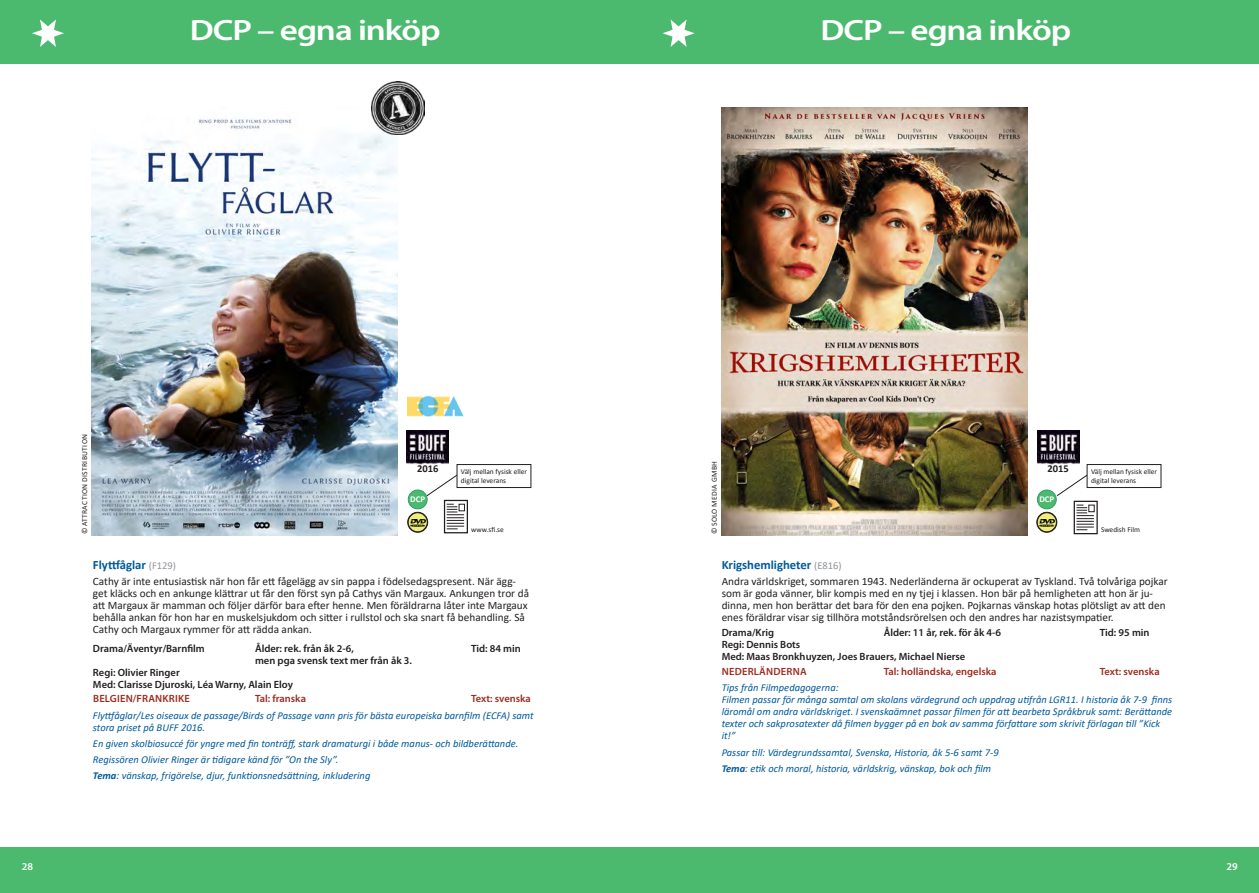
<style>
.page{position:relative;width:1259px;height:893px;background:#fff}
.page>*{position:absolute;margin:0;border:0;box-sizing:border-box;transform-origin:0 0}
.t1{font:600 29.4px "Myriad Pro";letter-spacing:-.03em;color:#fff;scale:1.19 1}
.t2{font:700 12.75px "Calibri";color:#005a9c}
.t3{font:11.25px/12px "Calibri";color:#231f20}
.t4{font:italic 10.5px/12px "Calibri";color:#005a9c}
.t5{font:600 10.5px/12px "Myriad Pro";color:#231f20}
.t6{font:600 10.5px "Myriad Pro";color:#9d2c20}
.t7{font:600 10.5px "Myriad Pro";letter-spacing:.02em;color:#9d2c20}
.t8{font:700 10.5px "Calibri";color:#231f20}
.t9{font:600 10.5px "Myriad Pro";color:#fff}
.t10{font:700 8.85px "Calibri";color:#fff}
.t11{font:7.65px "Calibri";letter-spacing:.04em;color:#231f20}
.t12{font:7.35px/9px "Calibri";color:#231f20}
.s1{font-weight:400;font-size:10.5px;color:#8f9399}
.s2{font-weight:700}
</style>
<div class="page">
<div style="left:0;top:0;width:629px;height:63px;background:#4bba6e"></div>
<div style="left:0;top:847px;width:629px;height:46px;background:#4bba6e"></div>
<div style="left:630px;top:847px;width:629px;height:46px;background:#4bba6e"></div>
<div style="left:630px;top:0;width:629px;height:63px;background:#4bba6e"></div>
<svg style="left:32px;top:19px;width:32px;height:28px"></svg>
<svg style="left:662px;top:19px;width:32px;height:28px"></svg>
<img style="left:721px;top:108px;width:306px;height:427px">
<img style="left:1037px;top:431px;width:42px;height:33px">
<svg style="left:1076px;top:504px;width:19px;height:27px"></svg>
<div style="left:1073px;top:501px;width:24px;height:33px;border:1px solid #231f20"></div>
<svg style="left:1076px;top:505px;width:18px;height:25px"></svg>
<div style="left:1037px;top:490px;width:19px;height:19px;background:#4bba6e;border-radius:50%"></div>
<div style="left:1037px;top:490px;width:19px;height:19px;border:1px solid #339e6d;border-radius:50%"></div>
<svg style="left:1037px;top:513px;width:19px;height:19px"></svg>
<div style="left:1036px;top:512px;width:21px;height:20px;border:1px solid #231f20;border-radius:50%"></div>
<div style="left:1037px;top:513px;width:19px;height:19px;border:1px solid #231f20;border-radius:50%"></div>
<img style="left:1039px;top:519px;width:15px;height:7px">
<img style="left:92px;top:119px;width:306px;height:416px">
<img style="left:406px;top:431px;width:43px;height:33px">
<img style="left:407px;top:395px;width:57px;height:21px">
<svg style="left:446px;top:503px;width:19px;height:27px"></svg>
<div style="left:444px;top:500px;width:24px;height:33px;border:1px solid #231f20"></div>
<div style="left:459px;top:504px;width:6px;height:7px;border:1px solid #231f20"></div>
<svg style="left:447px;top:504px;width:17px;height:26px"></svg>
<img style="left:371px;top:81px;width:53px;height:54px">
<div style="left:408px;top:490px;width:19px;height:19px;background:#4bba6e;border-radius:50%"></div>
<div style="left:408px;top:490px;width:19px;height:19px;border:1px solid #339e6d;border-radius:50%"></div>
<svg style="left:408px;top:513px;width:19px;height:19px"></svg>
<div style="left:408px;top:512px;width:20px;height:20px;border:1px solid #231f20;border-radius:50%"></div>
<div style="left:408px;top:513px;width:19px;height:19px;border:1px solid #231f20;border-radius:50%"></div>
<img style="left:410px;top:519px;width:15px;height:7px">
<svg style="left:426px;top:474px;width:31px;height:22px"></svg>
<div style="left:457px;top:464px;width:74px;height:24px;border:1px solid #231f20"></div>
<svg style="left:1056px;top:475px;width:30px;height:21px"></svg>
<div style="left:1086px;top:464px;width:75px;height:24px;border:1px solid #231f20"></div>
<h1 class="t1" style="left:190px;top:12px;width:212px">DCP – egna inköp</h1>
<h1 class="t1" style="left:820px;top:12px;width:212px">DCP – egna inköp</h1>
<p class="t11" style="left:79px;top:534px;width:102px;rotate:-90deg">© ATTRACTION DISTRIBUTION</p>
<p class="t8" style="left:417px;top:461px;width:23px">2016</p>
<p class="t10" style="left:410px;top:493px;width:16px">DCP</p>
<p class="t11" style="left:709px;top:534px;width:75px;rotate:-90deg">© SOLO MEDIA GMBH</p>
<p class="t8" style="left:1047px;top:461px;width:23px">2015</p>
<p class="t12" style="left:461px;top:467px;width:68px">Välj mellan fysisk eller digital leverans</p>
<p class="t12" style="left:1091px;top:467px;width:68px">Välj mellan fysisk eller digital leverans</p>
<p class="t10" style="left:1039px;top:493px;width:16px">DCP</p>
<p class="t12" style="left:1101px;top:525px;width:41px">Swedish Film</p>
<p class="t12" style="left:471px;top:525px;width:34px">www.sfi.se</p>
<p class="t2" style="left:93px;top:555px;width:85px">Flyttfåglar <span class="s1">(F129)</span></p>
<p class="t3" style="left:93px;top:575px;width:437px">Cathy är inte entusiastisk när hon får ett fågelägg av sin pappa i födelsedagspresent. När äg - get kläcks och en ankunge klättrar ut får den först syn på Cathys vän Margaux. Ankungen tror då att Margaux är mamman och följer därför bara efter henne. Men föräldrarna låter inte Margaux behålla ankan för hon har en muskelsjukdom och sitter i rullstol och ska snart få behandling. Så Cathy och Margaux rymmer för att rädda ankan.</p>
<p class="t5" style="left:93px;top:642px;width:113px">Drama/Äventyr/Barnfilm</p>
<p class="t5" style="left:255px;top:642px;width:100px">Ålder: rek. från åk 2-6,</p>
<p class="t5" style="left:471px;top:642px;width:51px">Tid: 84 min</p>
<p class="t5" style="left:255px;top:654px;width:158px">men pga svensk text mer från åk 3.</p>
<p class="t5" style="left:93px;top:666px;width:202px">Regi: Olivier Ringer<br>Med: Clarisse Djuroski, Léa Warny, Alain Eloy</p>
<p class="t7" style="left:93px;top:692px;width:98px">BELGIEN/FRANKRIKE</p>
<p class="t6" style="left:255px;top:692px;width:53px">Tal: franska</p>
<p class="t6" style="left:471px;top:692px;width:61px">Text: svenska</p>
<p class="t4" style="left:93px;top:709px;width:442px">Flyttfåglar/Les oiseaux de passage/Birds of Passage vann pris för bästa europeiska barnfilm (ECFA) samt stora priset på BUFF 2016.</p>
<p class="t4" style="left:93px;top:735px;width:427px;line-height:16.2px">En given skolbiosuccé för yngre med fin tonträff, stark dramaturgi i både manus- och bildberättande.<br>Regissören Olivier Ringer är tidigare känd för ”On the Sly”.<br><span class="s2">Tema</span>: vänskap, frigörelse, djur, funktionsnedsättning, inkludering</p>
<p class="t2" style="left:721px;top:555px;width:122px">Krigshemligheter <span class="s1">(E816)</span></p>
<p class="t3" style="left:721px;top:575px;width:447px">Andra världskriget, sommaren 1943. Nederländerna är ockuperat av Tyskland. Två tolvåriga pojkar som är goda vänner, blir kompis med en ny tjej i klassen. Hon bär på hemligheten att hon är ju&shy;dinna, men hon berättar det bara för den ena pojken. Pojkarnas vänskap hotas plötsligt av att den enes föräldrar visar sig tillhöra motståndsrörelsen och den andres har nazistsympatier.</p>
<p class="t5" style="left:721px;top:626px;width:54px">Drama/Krig</p>
<p class="t5" style="left:883px;top:626px;width:119px">Ålder: 11 år, rek. för åk 4-6</p>
<p class="t5" style="left:1099px;top:626px;width:51px">Tid: 95 min</p>
<p class="t5" style="left:721px;top:638px;width:245px">Regi: Dennis Bots<br>Med: Maas Bronkhuyzen, Joes Brauers, Michael Nierse</p>
<p class="t7" style="left:722px;top:665px;width:86px">NEDERLÄNDERNA</p>
<p class="t6" style="left:883px;top:665px;width:114px">Tal: holländska, engelska</p>
<p class="t6" style="left:1099px;top:665px;width:61px">Text: svenska</p>
<p class="t4" style="left:721px;top:681px;width:452px">Tips från Filmpedagogerna:<br>Filmen passar för många samtal om skolans värdegrund och uppdrag utifrån LGR11. I historia åk 7-9 finns läromål om andra världskriget. I svenskaämnet passar filmen för att bearbeta Språkbruk samt: Berättande texter och sakprosatexter då filmen bygger på en bok av samma författare som skrivit förlagan till ”Kick it!”</p>
<p class="t4" style="left:721px;top:743px;width:278px;line-height:16.2px">Passar till: Värdegrundssamtal, Svenska, Historia, åk 5-6 samt 7-9<br><span class="s2">Tema</span>: etik och moral, historia, världskrig, vänskap, bok och film</p>
<p class="t9" style="left:22px;top:859px;width:13px">28</p>
<p class="t9" style="left:1226px;top:859px;width:13px">29</p>
</div>
